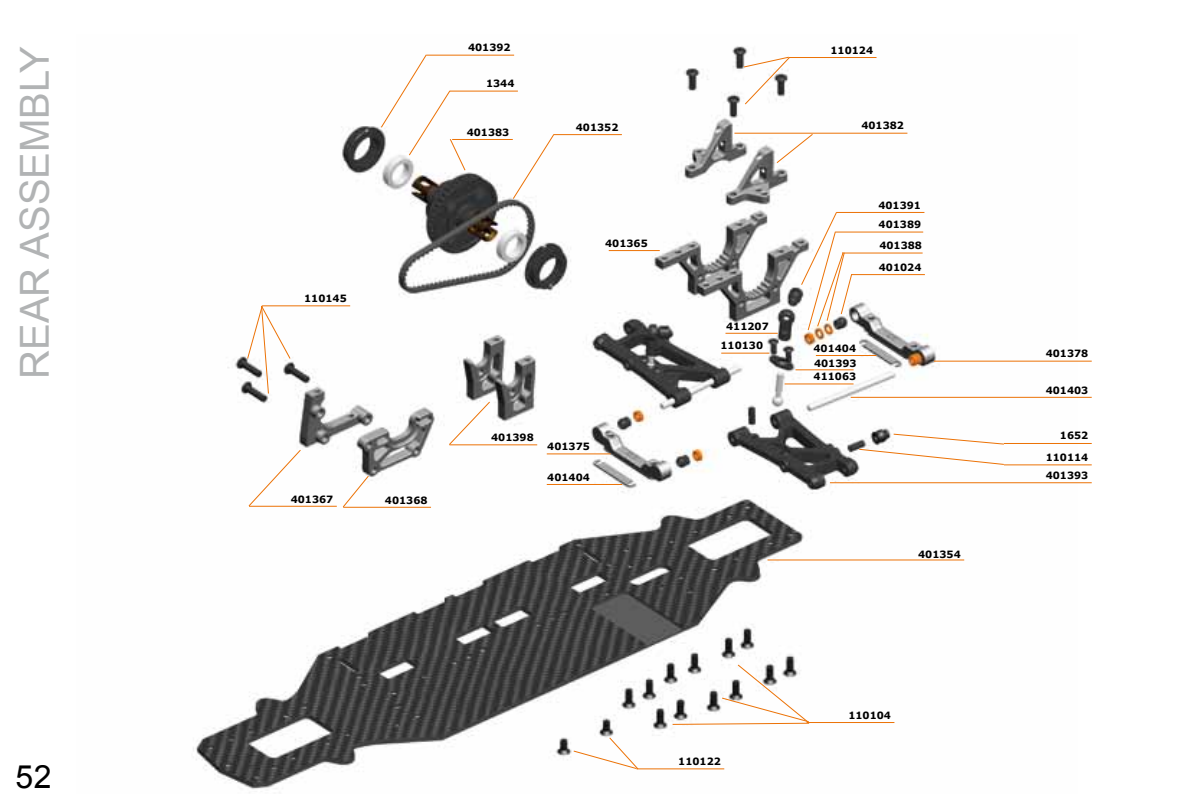
<style>
.page{position:relative;width:1191px;height:806px;background:#fff}
.page>*{position:absolute;margin:0;border:0;box-sizing:border-box;transform-origin:0 0}
.t1{font:40px "Arial";color:#b1b3b4}
.t2{font:32px "Arial";color:#000}
.t3{font:700 10px/21.4px "Verdana";color:#000;text-align:right}
</style>
<div class="page">
<img style="left:193px;top:46px;width:884px;height:744px">
<hr style="left:788px;top:57px;width:88px;height:1px;background:#ec7206">
<hr style="left:734px;top:133px;width:173px;height:1px;background:#ec7206">
<svg style="left:775px;top:133px;width:39px;height:31px"></svg>
<hr style="left:835px;top:231px;width:88px;height:1px;background:#ec7206">
<hr style="left:836px;top:212px;width:88px;height:1px;background:#ec7206">
<hr style="left:426px;top:55px;width:88px;height:1px;background:#ec7206">
<hr style="left:450px;top:90px;width:68px;height:1px;background:#ec7206">
<hr style="left:554px;top:134px;width:68px;height:1px;background:#ec7206">
<svg style="left:512px;top:133px;width:43px;height:67px"></svg>
<hr style="left:547px;top:453px;width:63px;height:1px;background:#ec7206">
<hr style="left:547px;top:483px;width:75px;height:1px;background:#ec7206">
<hr style="left:816px;top:355px;width:60px;height:1px;background:#ec7206">
<hr style="left:452px;top:139px;width:61px;height:1px;background:#ec7206">
<svg style="left:380px;top:53px;width:86px;height:118px"></svg>
<hr style="left:795px;top:369px;width:58px;height:1px;background:#ec7206">
<hr style="left:721px;top:352px;width:48px;height:1px;background:#ec7206">
<hr style="left:725px;top:332px;width:53px;height:1px;background:#ec7206">
<hr style="left:609px;top:250px;width:51px;height:1px;background:#ec7206">
<hr style="left:784px;top:383px;width:69px;height:1px;background:#ec7206">
<hr style="left:343px;top:506px;width:88px;height:1px;background:#ec7206">
<svg style="left:342px;top:474px;width:28px;height:34px"></svg>
<hr style="left:449px;top:444px;width:88px;height:1px;background:#ec7206">
<svg style="left:448px;top:400px;width:43px;height:45px"></svg>
<hr style="left:249px;top:505px;width:88px;height:1px;background:#ec7206">
<svg style="left:247px;top:448px;width:55px;height:59px"></svg>
<hr style="left:262px;top:305px;width:88px;height:1px;background:#ec7206">
<hr style="left:851px;top:274px;width:74px;height:1px;background:#ec7206">
<hr style="left:842px;top:252px;width:80px;height:1px;background:#ec7206">
<hr style="left:934px;top:360px;width:157px;height:1px;background:#ec7206">
<hr style="left:636px;top:767px;width:88px;height:1px;background:#ec7206">
<hr style="left:806px;top:721px;width:88px;height:1px;background:#ec7206">
<hr style="left:850px;top:396px;width:241px;height:1px;background:#ec7206">
<hr style="left:1004px;top:442px;width:87px;height:1px;background:#ec7206">
<hr style="left:1004px;top:464px;width:87px;height:1px;background:#ec7206">
<svg style="left:858px;top:433px;width:147px;height:32px"></svg>
<hr style="left:830px;top:482px;width:261px;height:1px;background:#ec7206">
<hr style="left:767px;top:559px;width:197px;height:1px;background:#ec7206">
<svg style="left:743px;top:56px;width:48px;height:49px"></svg>
<svg style="left:800px;top:211px;width:53px;height:120px"></svg>
<svg style="left:572px;top:736px;width:67px;height:34px"></svg>
<svg style="left:671px;top:663px;width:139px;height:62px"></svg>
<svg style="left:246px;top:304px;width:45px;height:90px"></svg>
<h1 class="t1" style="left:9px;top:379px;width:334px;rotate:-90deg">REAR ASSEMBLY</h1>
<h2 class="t2" style="left:15px;top:755px;width:38px">52</h2>
<p class="t3" style="left:304px;top:287px;width:44px">110145</p>
<p class="t3" style="left:468px;top:37px;width:44px">401392</p>
<p class="t3" style="left:486px;top:73px;width:30px">1344</p>
<p class="t3" style="left:467px;top:121px;width:44px">401383</p>
<p class="t3" style="left:576px;top:116px;width:44px">401352</p>
<p class="t3" style="left:605px;top:232px;width:44px">401365</p>
<p class="t3" style="left:291px;top:487px;width:44px">401367</p>
<p class="t3" style="left:385px;top:488px;width:44px">401368</p>
<p class="t3" style="left:491px;top:426px;width:44px">401398</p>
<p class="t3" style="left:547px;top:435px;width:44px">401375</p>
<p class="t3" style="left:547px;top:466px;width:44px">401404</p>
<p class="t3" style="left:726px;top:314px;width:44px">411207</p>
<p class="t3" style="left:720px;top:334px;width:44px">110130</p>
<p class="t3" style="left:830px;top:39px;width:44px">110124</p>
<p class="t3" style="left:861px;top:115px;width:44px">401382</p>
<p class="t3" style="left:878px;top:194px;width:44px">401391</p>
<p class="t3" style="left:878px;top:213px;width:44px">401389</p>
<p class="t3" style="left:879px;top:234px;width:44px">401388</p>
<p class="t3" style="left:879px;top:256px;width:44px">401024</p>
<p class="t3" style="left:813px;top:337px;width:44px">401404</p>
<p class="t3" style="left:814px;top:352px;width:44px">401393</p>
<p class="t3" style="left:813px;top:365px;width:44px">411063</p>
<p class="t3" style="left:918px;top:542px;width:44px">401354</p>
<p class="t3" style="left:678px;top:750px;width:44px">110122</p>
<p class="t3" style="left:848px;top:703px;width:44px">110104</p>
<p class="t3" style="left:1045px;top:342px;width:44px">401378</p>
<p class="t3" style="left:1045px;top:378px;width:44px">401403</p>
<p class="t3" style="left:1045px;top:424px;width:44px">1652<br>110114</p>
<p class="t3" style="left:1045px;top:464px;width:44px">401393</p>
</div>
